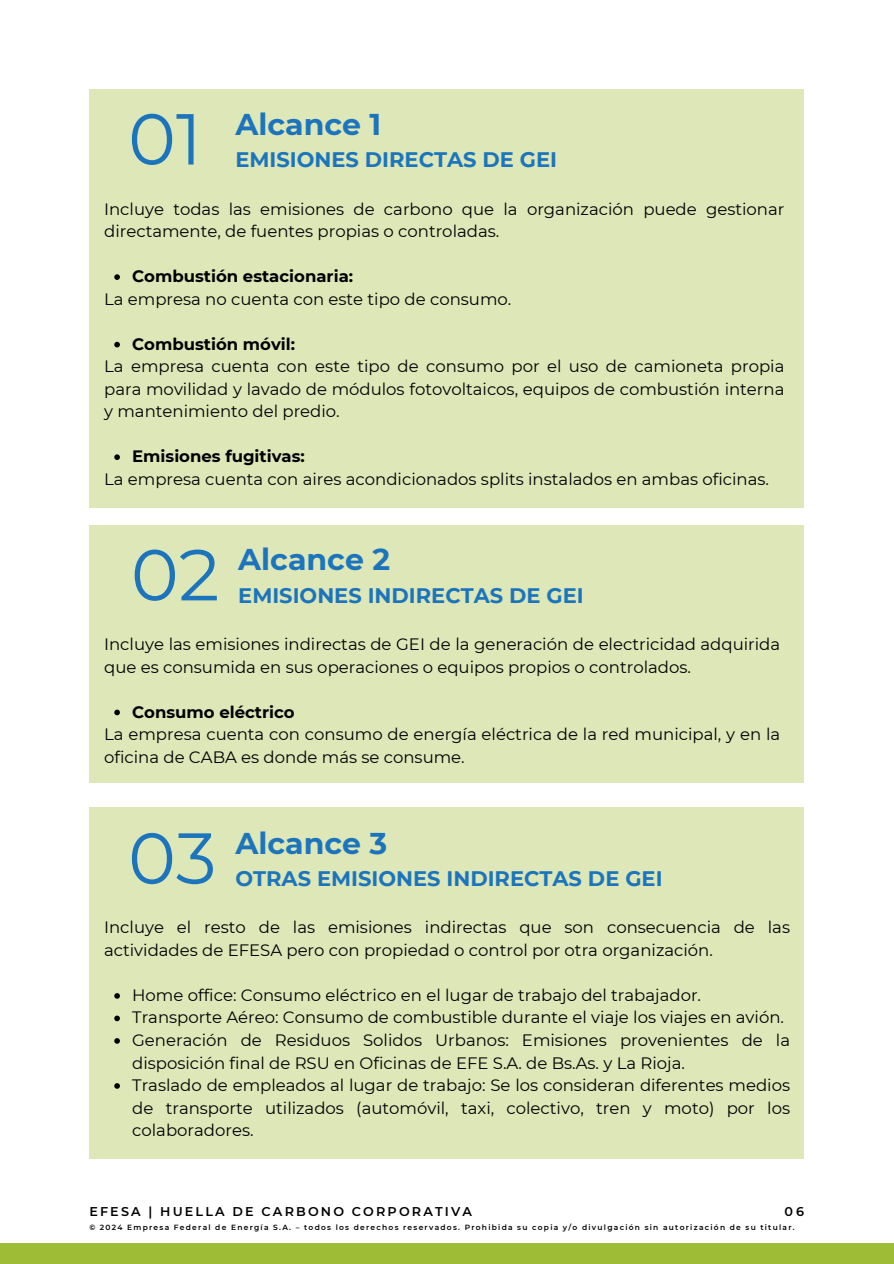
<style>
.page{position:relative;width:894px;height:1264px;background:#fff}
.page>*{position:absolute;margin:0;border:0;box-sizing:border-box;transform-origin:0 0}
.t1{font:72px "Montserrat";color:#1c75bc}
.t2{font:700 30px "Montserrat";color:#1c75bc}
.t3{font:700 21px "Montserrat";color:#1c75bc}
.t4{font:16.5px/22.5px "Montserrat";color:#000}
.t5{font:700 16.5px "Montserrat";color:#000}
.t6{font:600 12.75px "Montserrat";letter-spacing:.17em;color:#000}
.t7{font:600 7.5px "Montserrat";letter-spacing:.17em;color:#000}
</style>
<div class="page">
<div style="left:0;top:1243px;width:893px;height:20px;background:#9fbc36"></div>
<div style="left:89px;top:89px;width:715px;height:419px;background:#dde7b8"></div>
<svg style="left:114px;top:274px;width:6px;height:6px"></svg>
<svg style="left:114px;top:342px;width:6px;height:5px"></svg>
<svg style="left:114px;top:454px;width:6px;height:6px"></svg>
<div style="left:89px;top:525px;width:715px;height:258px;background:#dde7b8"></div>
<svg style="left:114px;top:709px;width:6px;height:6px"></svg>
<div style="left:89px;top:807px;width:715px;height:351px;background:#dde7b8"></div>
<svg style="left:114px;top:993px;width:6px;height:5px"></svg>
<svg style="left:114px;top:1015px;width:6px;height:6px"></svg>
<svg style="left:114px;top:1038px;width:6px;height:5px"></svg>
<svg style="left:114px;top:1083px;width:6px;height:5px"></svg>
<h2 class="t2" style="left:235px;top:105px;width:147px">Alcance 1</h2>
<h1 class="t1" style="left:128px;top:95px;width:75px">01</h1>
<p class="t3" style="left:235px;top:146px;width:323px">EMISIONES DIRECTAS DE GEI</p>
<p class="t4" style="left:104px;top:197px;width:681px">Incluye todas las emisiones de carbono que la organización puede gestionar directamente, de fuentes propias o controladas.</p>
<p class="t5" style="left:132px;top:266px;width:222px">Combustión estacionaria:</p>
<p class="t4" style="left:104px;top:287px;width:408px">La empresa no cuenta con este tipo de consumo.</p>
<p class="t5" style="left:132px;top:334px;width:164px">Combustión móvil:</p>
<p class="t4" style="left:104px;top:355px;width:681px;text-align:justify">La empresa cuenta con este tipo de consumo por el uso de camioneta propia para movilidad y lavado de módulos fotovoltaicos, equipos de combustión interna y mantenimiento del predio.</p>
<p class="t5" style="left:132px;top:446px;width:174px">Emisiones fugitivas:</p>
<p class="t4" style="left:104px;top:467px;width:666px">La empresa cuenta con aires acondicionados splits instalados en ambas oficinas.</p>
<h2 class="t2" style="left:238px;top:541px;width:153px">Alcance 2</h2>
<h1 class="t1" style="left:131px;top:530px;width:90px">02</h1>
<p class="t3" style="left:238px;top:582px;width:347px">EMISIONES INDIRECTAS DE GEI</p>
<p class="t4" style="left:104px;top:633px;width:677px">Incluye las emisiones indirectas de GEI de la generación de electricidad adquirida que es consumida en sus operaciones o equipos propios o controlados.</p>
<p class="t5" style="left:132px;top:701px;width:164px">Consumo eléctrico</p>
<p class="t4" style="left:104px;top:723px;width:677px">La empresa cuenta con consumo de energía eléctrica de la red municipal, y en la oficina de CABA es donde más se consume.</p>
<h2 class="t2" style="left:235px;top:824px;width:153px">Alcance 3</h2>
<h1 class="t1" style="left:128px;top:814px;width:90px">03</h1>
<p class="t3" style="left:235px;top:865px;width:428px">OTRAS EMISIONES INDIRECTAS DE GEI</p>
<p class="t4" style="left:104px;top:916px;width:687px">Incluye el resto de las emisiones indirectas que son consecuencia de las actividades de EFESA pero con propiedad o control por otra organización.</p>
<p class="t4" style="left:132px;top:983px;width:659px">Home office: Consumo eléctrico en el lugar de trabajo del trabajador.<br>Transporte Aéreo: Consumo de combustible durante el viaje los viajes en avión.<br>Generación de Residuos Solidos Urbanos: Emisiones provenientes de la disposición final de RSU en Oficinas de EFE S.A. de Bs.As. y La Rioja.<br>Traslado de empleados al lugar de trabajo: Se los consideran diferentes medios de transporte utilizados (automóvil, taxi, colectivo, tren y moto) por los colaboradores.</p>
<p class="t6" style="left:89px;top:1203px;width:384px">EFESA | HUELLA DE CARBONO CORPORATIVA</p>
<p class="t6" style="left:784px;top:1203px;width:21px">06</p>
<p class="t7" style="left:89px;top:1223px;width:706px">© 2024 Empresa Federal de Energía S.A. – todos los derechos reservados. Prohibida su copia y/o divulgación sin autorización de su titular.</p>
</div>
